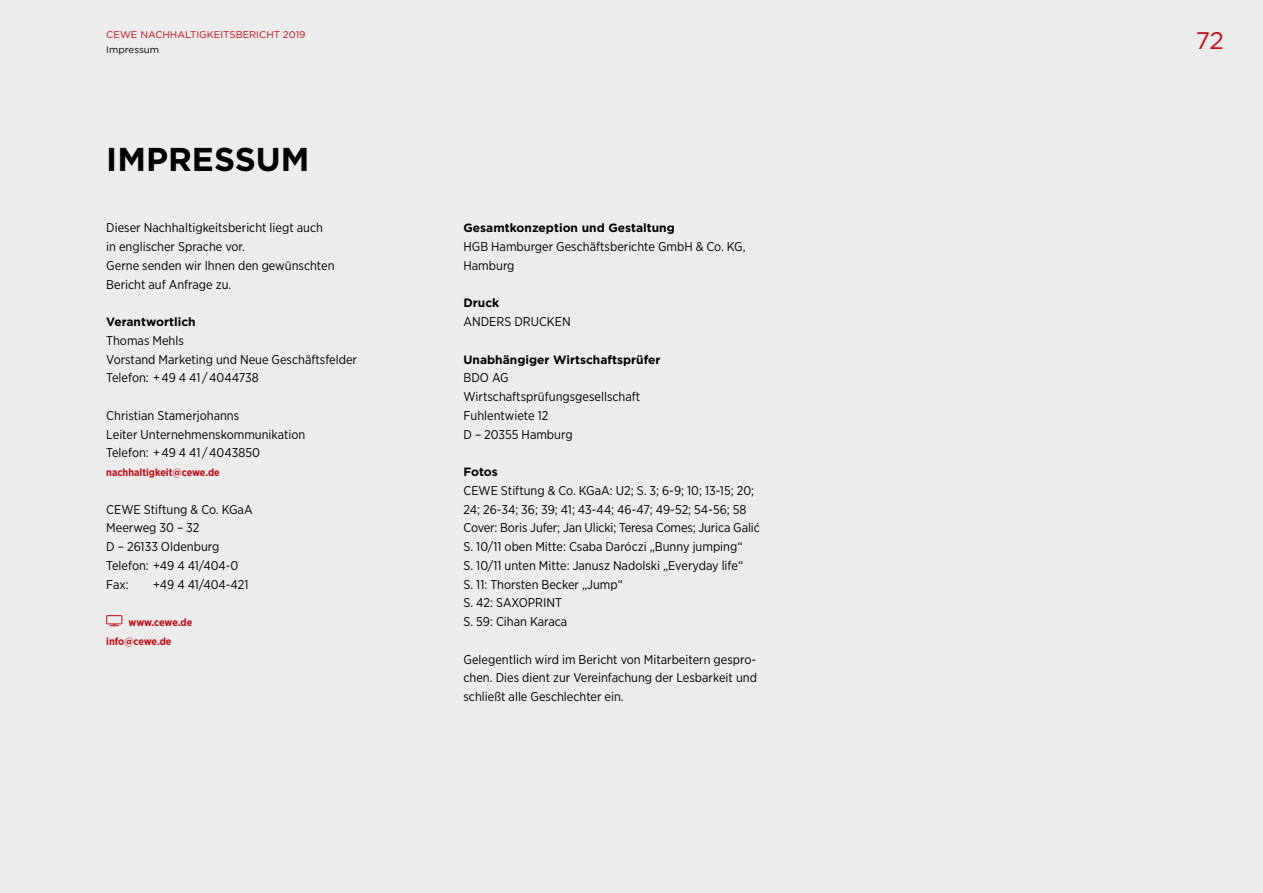
<style>
.page{position:relative;width:1263px;height:893px;background:#ececed}
.page>*{position:absolute;margin:0;border:0;box-sizing:border-box;transform-origin:0 0}
.t1{font:700 33px "Gotham";color:#000}
.t2{font:24px "Gotham";color:#c30c15}
.t3{font:12.75px/18.8px "Gotham Narrow";color:#000}
.t4{font:700 12px "Gotham";color:#000}
.t5{font:700 10.5px/18.8px "Gotham Narrow";color:#c30c15}
.t6{font:9.75px "Gotham";color:#c30c15}
.t7{font:9.75px "Gotham";color:#000}
</style>
<div class="page">
<div style="left:106px;top:615px;width:16px;height:9px;border:1px solid #c30c15"></div>
<svg style="left:110px;top:624px;width:9px;height:2px"></svg>
<p class="t6" style="left:106px;top:28px;width:201px">CEWE NACHHALTIGKEITSBERICHT 2019</p>
<p class="t7" style="left:106px;top:43px;width:54px">Impressum</p>
<h1 class="t1" style="left:106px;top:137px;width:205px">IMPRESSUM</h1>
<p class="t3" style="left:106px;top:218px;width:230px">Dieser Nachhaltigkeitsbericht liegt auch in englischer Sprache vor.<br>Gerne senden wir Ihnen den gewünschten Bericht auf Anfrage zu.</p>
<p class="t4" style="left:106px;top:314px;width:91px">Verantwortlich</p>
<p class="t3" style="left:106px;top:331px;width:252px">Thomas Mehls<br>Vorstand Marketing und Neue Geschäftsfelder<br>Telefon: + 49 4 41 / 4044738</p>
<p class="t3" style="left:106px;top:406px;width:201px">Christian Stamerjohanns<br>Leiter Unternehmenskommunikation<br>Telefon: + 49 4 41 / 4043850</p>
<p class="t5" style="left:106px;top:463px;width:115px">nachhaltigkeit@cewe.de</p>
<p class="t3" style="left:106px;top:499px;width:148px">CEWE Stiftung &amp; Co. KGaA<br>Meerweg 30 – 32<br>D – 26133 Oldenburg<br>Telefon: +49 4 41/404-0<br>Fax:</p>
<p class="t3" style="left:153px;top:574px;width:97px">+49 4 41/404-421</p>
<p class="t5" style="left:106px;top:613px;width:87px;text-indent:22px">www.cewe.de info@cewe.de</p>
<p class="t4" style="left:463px;top:220px;width:213px">Gesamtkonzeption und Gestaltung</p>
<p class="t3" style="left:463px;top:237px;width:284px">HGB Hamburger Geschäftsberichte GmbH &amp; Co. KG,<br>Hamburg</p>
<p class="t4" style="left:463px;top:295px;width:37px">Druck</p>
<p class="t3" style="left:463px;top:312px;width:109px">ANDERS DRUCKEN</p>
<p class="t4" style="left:463px;top:351px;width:198px">Unabhängiger Wirtschaftsprüfer</p>
<p class="t3" style="left:463px;top:368px;width:178px">BDO AG<br>Wirtschaftsprüfungsgesellschaft<br>Fuhlentwiete 12<br>D – 20355 Hamburg</p>
<p class="t4" style="left:463px;top:464px;width:36px">Fotos</p>
<p class="t3" style="left:463px;top:481px;width:298px">CEWE Stiftung &amp; Co. KGaA: U2; S. 3; 6-9; 10; 13-15; 20; 24; 26-34; 36; 39; 41; 43-44; 46-47; 49-52; 54-56; 58<br>Cover: Boris Jufer; Jan Ulicki; Teresa Comes; Jurica Galić S. 10/11 oben Mitte: Csaba Daróczi „Bunny jumping“<br>S. 10/11 unten Mitte: Janusz Nadolski „Everyday life“<br>S. 11: Thorsten Becker „Jump“<br>S. 42: SAXOPRINT<br>S. 59: Cihan Karaca</p>
<p class="t3" style="left:463px;top:649px;width:295px;text-align:justify">Gelegentlich wird im Bericht von Mitarbeitern gespro&shy;chen. Dies dient zur Vereinfachung der Lesbarkeit und schließt alle Geschlechter ein.</p>
<h2 class="t2" style="left:1196px;top:25px;width:30px">72</h2>
</div>
